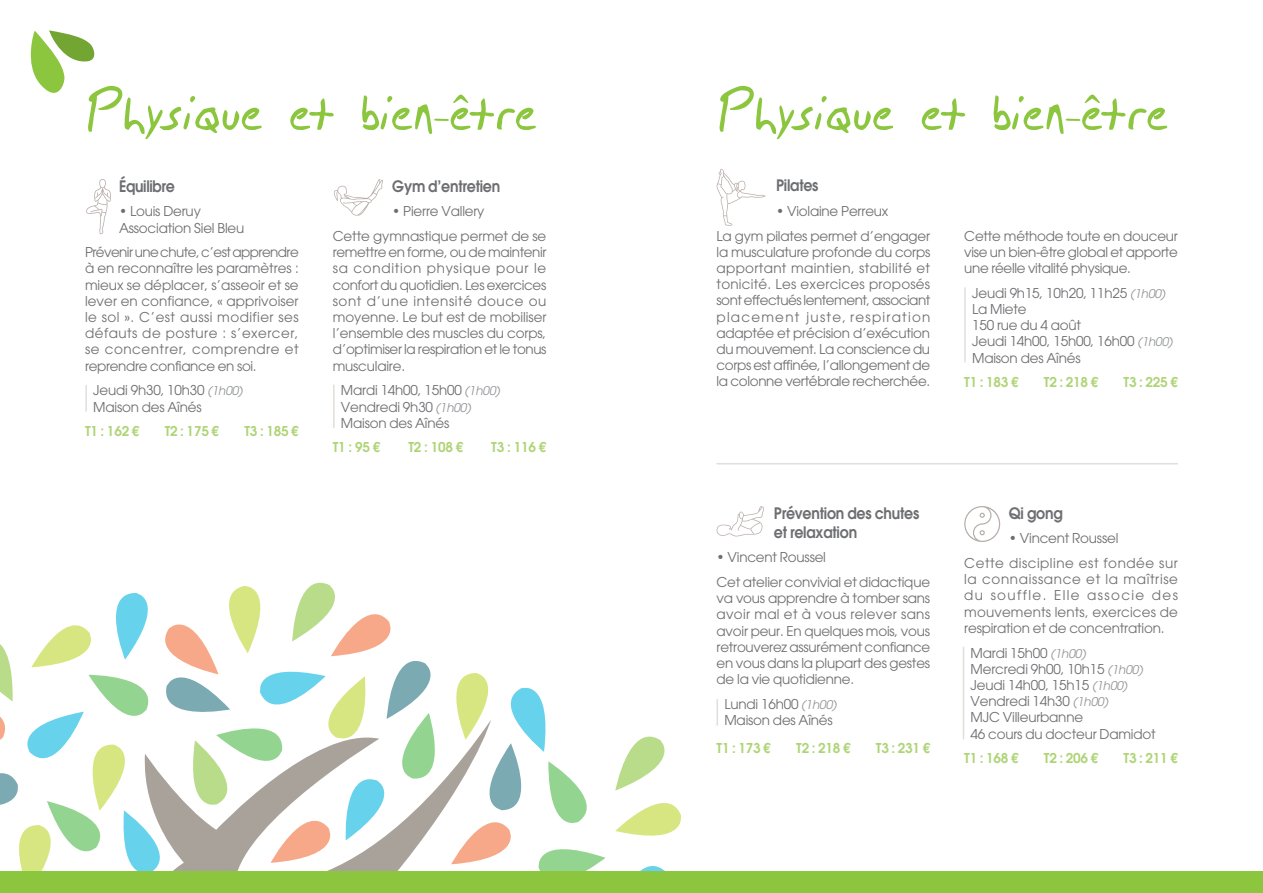
<style>
.page{position:relative;width:1263px;height:893px;background:#fff}
.page>*{position:absolute;margin:0;border:0;box-sizing:border-box;transform-origin:0 0}
.t1{font:75px "Brian Scratch";color:#8bc63e}
.t2{font:600 15.75px/18.9px "Avant Garde";letter-spacing:-.015em;color:#6d6e71;scale:.9 1}
.t3{font:13.5px/16.2px "Avant Garde";letter-spacing:-.015em;color:#6d6e71}
.t4{font:600 13.5px "Avant Garde";letter-spacing:-.015em;color:#aed476}
.t5{font:13.5px/24.8px "Avant Garde";letter-spacing:.04em;color:#6d6e71}
.s1{font-style:italic;font-size:12px;color:#939598}
</style>
<div class="page">
<svg style="left:0;top:582px;width:608px;height:290px"></svg>
<svg style="left:614px;top:736px;width:75px;height:136px"></svg>
<svg style="left:0;top:720px;width:590px;height:152px"></svg>
<div style="left:0;top:872px;width:1263px;height:21px;background:#8bc63e"></div>
<hr style="left:716px;top:463px;width:462px;height:1px;background:#e2deda">
<hr style="left:964px;top:287px;width:2px;height:75px;background:#e2deda">
<hr style="left:85px;top:385px;width:2px;height:27px;background:#e2deda">
<hr style="left:333px;top:385px;width:2px;height:43px;background:#e2deda">
<svg style="left:30px;top:30px;width:65px;height:63px"></svg>
<hr style="left:716px;top:699px;width:2px;height:26px;background:#e2deda">
<hr style="left:963px;top:647px;width:1px;height:92px;background:#e2deda">
<svg style="left:453px;top:95px;width:15px;height:8px"></svg>
<svg style="left:1084px;top:95px;width:16px;height:8px"></svg>
<svg style="left:86px;top:179px;width:25px;height:55px"></svg>
<svg style="left:334px;top:179px;width:49px;height:37px"></svg>
<svg style="left:716px;top:169px;width:50px;height:57px"></svg>
<svg style="left:716px;top:506px;width:48px;height:30px"></svg>
<svg style="left:964px;top:506px;width:36px;height:36px"></svg>
<h1 class="t1" style="left:85px;top:70px;width:454px">Physique et bien-etre</h1>
<h1 class="t1" style="left:716px;top:70px;width:454px">Physique et bien-etre</h1>
<p class="t2" style="left:119px;top:176px;width:63px">Équilibre</p>
<p class="t3" style="left:119px;top:203px;width:127px">• Louis Deruy<br>Association Siel Bleu</p>
<p class="t3" style="left:85px;top:244px;width:215px;text-align:justify">Prévenir une chute, c’est apprendre à en reconnaître les paramètres : mieux se déplacer, s’asseoir et se lever en confiance, « apprivoiser le sol ». C’est aussi modifier ses défauts de posture : s’exercer, se concentrer, comprendre et reprendre confiance en soi.</p>
<p class="t3" style="left:93px;top:382px;width:151px">Jeudi 9h30, 10h30 <span class="s1">(1h00)<br></span>Maison des Aînés</p>
<p class="t4" style="left:85px;top:422px;width:56px">T1 : 162 €</p>
<p class="t4" style="left:165px;top:422px;width:56px">T2 : 175 €</p>
<p class="t4" style="left:244px;top:422px;width:56px">T3 : 185 €</p>
<p class="t2" style="left:392px;top:176px;width:122px">Gym d’entretien</p>
<p class="t3" style="left:333px;top:199px;width:215px;line-height:24.8px;text-align:center">• Pierre Vallery<br>Cette gymnastique permet de se</p>
<p class="t3" style="left:333px;top:244px;width:215px;text-align:justify">remettre en forme, ou de maintenir sa condition physique pour le confort du quotidien. Les exercices sont d’une intensité douce ou moyenne. Le but est de mobiliser l’ensemble des muscles du corps, d’optimiser la respiration et le tonus musculaire.</p>
<p class="t3" style="left:341px;top:382px;width:160px">Mardi 14h00, 15h00 <span class="s1">(1h00)<br></span>Vendredi 9h30 <span class="s1">(1h00)<br></span>Maison des Aînés</p>
<p class="t4" style="left:333px;top:439px;width:49px">T1 : 95 €</p>
<p class="t4" style="left:408px;top:439px;width:57px">T2 : 108 €</p>
<p class="t4" style="left:491px;top:439px;width:57px">T3 : 116 €</p>
<p class="t2" style="left:776px;top:176px;width:49px">Pilates</p>
<p class="t3" style="left:716px;top:199px;width:215px;line-height:24.8px;text-indent:60px">• Violaine Perreux<br>La gym pilates permet d’engager</p>
<p class="t3" style="left:716px;top:244px;width:215px;text-align:justify">la musculature profonde du corps apportant maintien, stabilité et tonicité. Les exercices proposés sont effectués lentement, associant placement juste, respiration adaptée et précision d’exécution du mouvement. La conscience du corps est affinée, l’allongement de la colonne vertébrale recherchée.</p>
<p class="t3" style="left:964px;top:228px;width:215px;text-align:justify">Cette méthode toute en douceur vise un bien-être global et apporte une réelle vitalité physique.</p>
<p class="t3" style="left:972px;top:285px;width:202px">Jeudi 9h15, 10h20, 11h25 <span class="s1">(1h00)<br></span>La Miete<br>150 rue du 4 août<br>Jeudi 14h00, 15h00, 16h00 <span class="s1">(1h00)<br></span>Maison des Aînés</p>
<p class="t4" style="left:964px;top:373px;width:56px">T1 : 183 €</p>
<p class="t4" style="left:1044px;top:373px;width:56px">T2 : 218 €</p>
<p class="t4" style="left:1123px;top:373px;width:56px">T3 : 225 €</p>
<p class="t2" style="left:774px;top:503px;width:163px">Prévention des chutes et relaxation</p>
<p class="t3" style="left:716px;top:545px;width:215px;line-height:24.8px">• Vincent Roussel<br>Cet atelier convivial et didactique</p>
<p class="t3" style="left:716px;top:590px;width:215px;text-align:justify">va vous apprendre à tomber sans avoir mal et à vous relever sans avoir peur. En quelques mois, vous retrouverez assurément confiance en vous dans la plupart des gestes de la vie quotidienne.</p>
<p class="t3" style="left:724px;top:696px;width:114px">Lundi 16h00 <span class="s1">(1h00)<br></span>Maison des Aînés</p>
<p class="t4" style="left:716px;top:739px;width:56px">T1 : 173 €</p>
<p class="t4" style="left:796px;top:739px;width:56px">T2 : 218 €</p>
<p class="t4" style="left:876px;top:739px;width:56px">T3 : 231 €</p>
<p class="t2" style="left:1009px;top:503px;width:61px">Qi gong</p>
<p class="t5" style="left:964px;top:526px;width:215px;text-indent:45px">• Vincent Roussel<br>Cette discipline est fondée sur</p>
<p class="t3" style="left:964px;top:571px;width:215px;text-align:justify">la connaissance et la maîtrise du souffle. Elle associe des mouvements lents, exercices de respiration et de concentration.</p>
<p class="t3" style="left:971px;top:645px;width:187px">Mardi 15h00 <span class="s1">(1h00)<br></span>Mercredi 9h00, 10h15 <span class="s1">(1h00)<br></span>Jeudi 14h00, 15h15 <span class="s1">(1h00)<br></span>Vendredi 14h30 <span class="s1">(1h00)<br></span>MJC Villeurbanne<br>46 cours du docteur Damidot</p>
<p class="t4" style="left:964px;top:749px;width:56px">T1 : 168 €</p>
<p class="t4" style="left:1044px;top:749px;width:56px">T2 : 206 €</p>
<p class="t4" style="left:1123px;top:749px;width:56px">T3 : 211 €</p>
</div>
